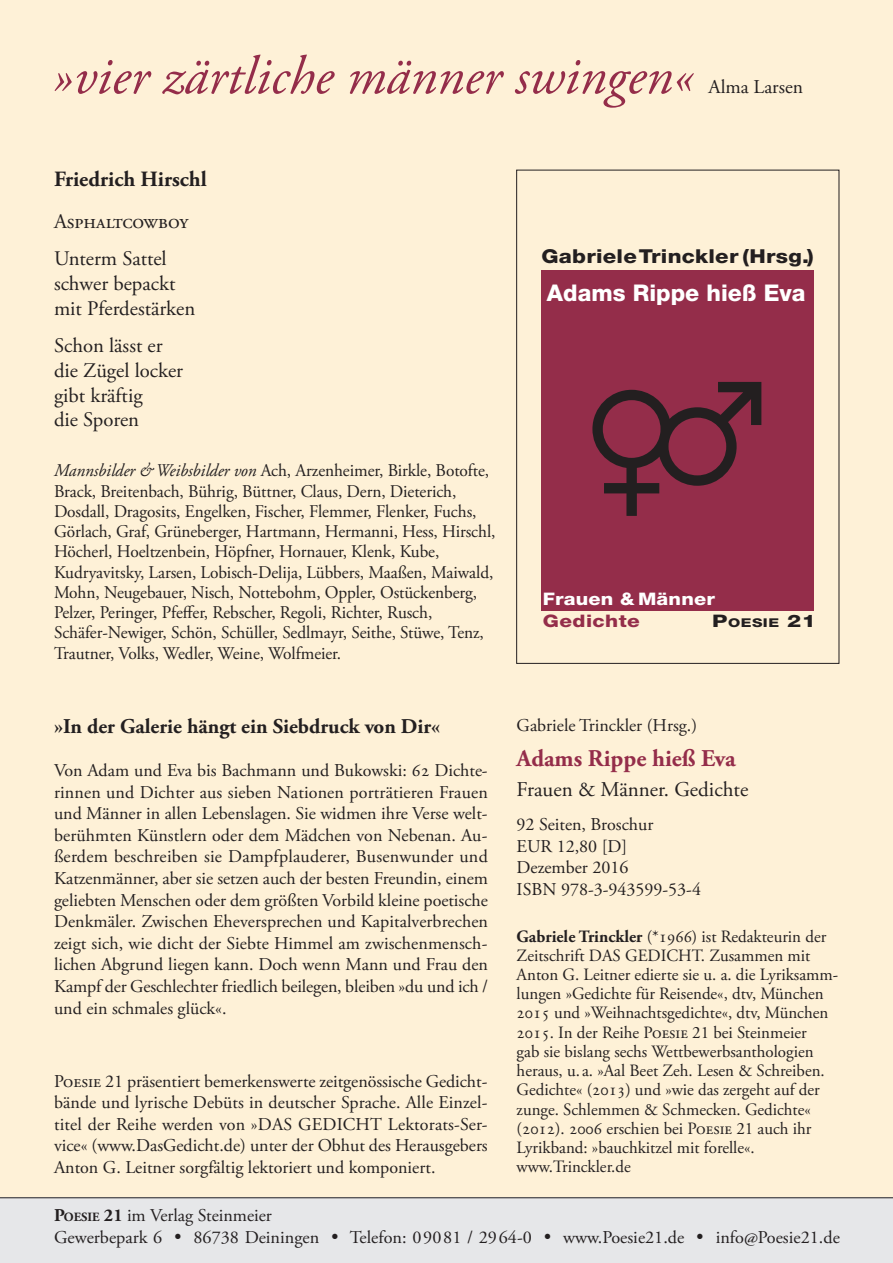
<style>
.page{position:relative;width:893px;height:1263px;background:#fef1d7}
.page>*{position:absolute;margin:0;border:0;box-sizing:border-box;transform-origin:0 0}
.t1{font:italic 54px "Adobe Garamond Pro";color:#942d4a}
.t2{font:700 24px "Adobe Garamond Pro";color:#942d4a}
.t3{font:800 23.1px "Helvetica Neue";color:#fff}
.t4{font:700 21.75px "Adobe Garamond Pro";color:#231f20}
.t5{font:700 21px "Adobe Garamond Pro";color:#231f20}
.t6{font:21px "Adobe Garamond Pro";color:#231f20}
.t7{font:20.7px/24.8px "Adobe Garamond Pro";color:#231f20}
.t8{font:800 19.2px "Helvetica Neue";letter-spacing:.01em;color:#231f20;scale:1.15 1}
.t9{font:18px/21.6px "Adobe Garamond Pro";color:#231f20}
.t10{font:17.85px/20.2px "Adobe Garamond Pro";letter-spacing:-.005em;color:#231f20}
.t11{font:17.25px/19.2px "Adobe Garamond Pro";color:#231f20}
.t12{font:800 17.25px "Helvetica Neue";letter-spacing:.01em;color:#fff;scale:1.15 1}
.t13{font:800 17.25px "Helvetica Neue";letter-spacing:.02em;color:#942d4a;scale:1.2 1}
.t14{font:800 12.15px "Helvetica Neue";letter-spacing:.03em;color:#231f20;scale:1.3 1}
.t15{font:8.7px/12.5px "Helvetica Neue";color:#231f20;scale:1.2 1}
.s1{font-style:normal;font-size:19.5px;color:#231f20}
.s2{font-style:italic}
.s3{font-size:17.25px}
.s4{font-weight:700}
.s5{font-weight:700;font-size:12.6px}
</style>
<div class="page">
<div style="left:0;top:1198px;width:893px;height:65px;background:#e6e7e9"></div>
<hr style="left:0;top:1197px;width:893px;height:1px;background:#231f20">
<div style="left:541px;top:270px;width:273px;height:340px;background:#942d4a"></div>
<svg style="left:592px;top:382px;width:169px;height:134px"></svg>
<div style="left:516px;top:170px;width:323px;height:494px;border:1px solid #231f20"></div>
<h1 class="t1" style="left:52px;top:44px;width:753px">»vier zärtliche männer swingen« <span class="s1">Alma Larsen</span></h1>
<p class="t4" style="left:54px;top:166px;width:154px">Friedrich Hirschl</p>
<p class="t7" style="left:54px;top:203px;width:136px;line-height:37.5px">Asphaltcowboy<br>Unterm Sattel</p>
<p class="t7" style="left:54px;top:272px;width:143px">schwer bepackt mit Pferdestärken</p>
<p class="t7" style="left:54px;top:334px;width:131px">Schon lässt er die Zügel locker gibt kräftig<br>die Sporen</p>
<p class="t10" style="left:54px;top:461px;width:443px"><span class="s2">Mannsbilder &amp; Weibsbilder von</span> Ach, Arzenheimer, Birkle, Botofte, Brack, Breitenbach, Bührig, Büttner, Claus, Dern, Dieterich, Dosdall, Dragosits, Engelken, Fischer, Flemmer, Flenker, Fuchs, Görlach, Graf, Grüneberger, Hartmann, Hermanni, Hess, Hirschl, Höcherl, Hoeltzenbein, Höpfner, Hornauer, Klenk, Kube, Kudryavitsky, Larsen, Lobisch-Delija, Lübbers, Maaßen, Maiwald, Mohn, Neugebauer, Nisch, Nottebohm, Oppler, Ostückenberg, Pelzer, Peringer, Pfeffer, Rebscher, Regoli, Richter, Rusch, Schäfer-Newiger, Schön, Schüller, Sedlmayr, Seithe, Stüwe, Tenz, Trautner, Volks, Wedler, Weine, Wolfmeier.</p>
<p class="t15" style="left:250px;top:471px;width:70px">schwer bepackt mit Pferdestärken</p>
<p class="t15" style="left:250px;top:508px;width:63px">Schon lässt er die Zügel locker gibt kräftig<br>die Sporen</p>
<p class="t8" style="left:541px;top:245px;width:238px">Gabriele Trinckler (Hrsg.)</p>
<p class="t3" style="left:547px;top:279px;width:260px">Adams Rippe hieß Eva</p>
<p class="t12" style="left:543px;top:588px;width:151px">Frauen &amp; Männer</p>
<p class="t13" style="left:543px;top:611px;width:82px">Gedichte</p>
<p class="t14" style="left:712px;top:616px;width:81px"><span class="s3">P</span>OESIE <span class="s3">21</span></p>
<p class="t5" style="left:54px;top:714px;width:388px">»In der Galerie hängt ein Siebdruck von Dir«</p>
<p class="t9" style="left:54px;top:760px;width:436px;text-align:justify">Von Adam und Eva bis Bachmann und Bukowski: 62 Dichte&shy;rinnen und Dichter aus sieben Nationen porträtieren Frauen und Männer in allen Lebenslagen. Sie widmen ihre Verse welt&shy;berühmten Künstlern oder dem Mädchen von Nebenan. Au&shy;ßerdem beschreiben sie Dampfplauderer, Busenwunder und Katzenmänner, aber sie setzen auch der besten Freundin, einem geliebten Menschen oder dem größten Vorbild kleine poetische Denkmäler. Zwischen Eheversprechen und Kapitalverbrechen zeigt sich, wie dicht der Siebte Himmel am zwischenmensch&shy;lichen Abgrund liegen kann. Doch wenn Mann und Frau den Kampf der Geschlechter friedlich beilegen, bleiben »du und ich / und ein schmales glück«.</p>
<p class="t9" style="left:54px;top:1071px;width:435px;text-align:justify">Poesie 21 präsentiert bemerkenswerte zeitgenössische Gedicht&shy;bände und lyrische Debüts in deutscher Sprache. Alle Einzel&shy;titel der Reihe werden von »DAS GEDICHT Lektorats-Ser&shy;vice« (www.DasGedicht.de) unter der Obhut des Herausgebers Anton G. Leitner sorgfältig lektoriert und komponiert.</p>
<p class="t9" style="left:517px;top:715px;width:182px">Gabriele Trinckler (Hrsg.)</p>
<h2 class="t2" style="left:517px;top:744px;width:221px">Adams Rippe hieß Eva</h2>
<p class="t6" style="left:517px;top:776px;width:233px">Frauen &amp; Männer. Gedichte</p>
<p class="t9" style="left:517px;top:814px;width:186px">92 Seiten, Broschur<br>EUR 12,80 [D]<br>Dezember 2016<br>ISBN 978-3-943599-53-4</p>
<p class="t11" style="left:517px;top:927px;width:323px"><span class="s4">Gabriele Trinckler</span> (*1966) ist Redakteurin der Zeitschrift DAS GEDICHT. Zusammen mit Anton G. Leitner edierte sie u. a. die Lyriksamm&shy;lungen »Gedichte für Reisende«, dtv, München 2015 und »Weihnachtsgedichte«, dtv, München 2015. In der Reihe Poesie 21 bei Steinmeier<br>gab sie bislang sechs Wettbewerbsanthologien heraus, u. a. »Aal Beet Zeh. Lesen &amp; Schreiben.<br>Gedichte« (2013) und »wie das zergeht auf der zunge. Schlemmen &amp; Schmecken. Gedichte« (2012). 2006 erschien bei Poesie 21 auch ihr Lyrikband: »bauchkitzel mit forelle«. www.Trinckler.de</p>
<p class="t9" style="left:54px;top:1204px;width:787px;line-height:22.5px"><span class="s4">P</span><span class="s5">OESIE</span> <span class="s4">21</span> im Verlag Steinmeier<br>Gewerbepark 6 • 86738 Deiningen • Telefon: 09081 / 2964-0 • www.Poesie21.de • info@Poesie21.de</p>
</div>
